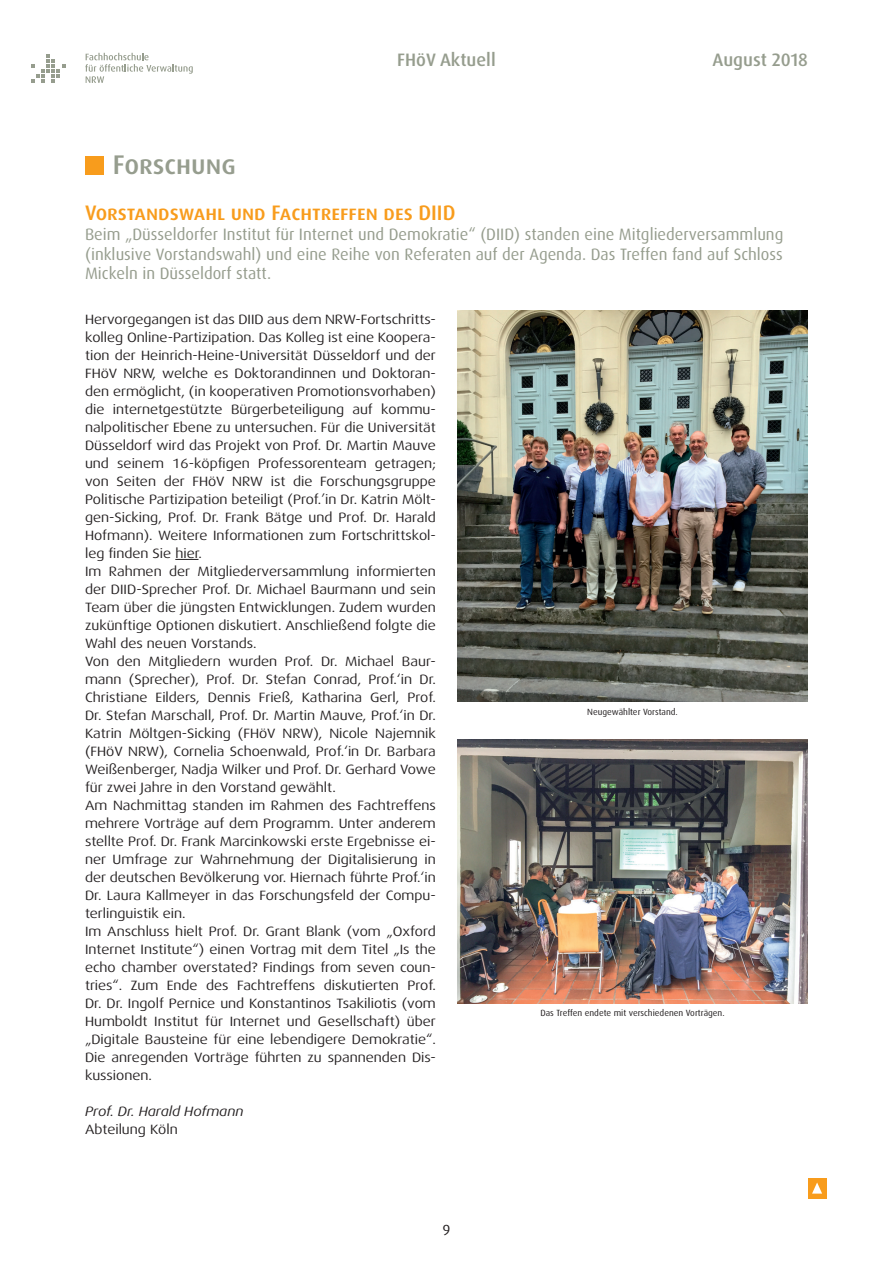
<style>
.page{position:relative;width:893px;height:1263px;background:#fff}
.page>*{position:absolute;margin:0;border:0;box-sizing:border-box;transform-origin:0 0}
.t1{font:500 27px "Dax OT";color:#969d8e}
.t2{font:500 21px "Dax OT";color:#f89c1c}
.t3{font:500 18px "Dax OT";color:#969d8e}
.t4{font:16.5px/19.8px "Dax";color:#969d8e;text-align:justify}
.t5{font:15px "Dax Regular Caps";color:#231f20}
.t6{font:13.5px/18px "Dax Wide";color:#231f20}
.t7{font:italic 13.5px "Dax Wide";color:#231f20}
.t8{font:9px "Dax";color:#231f20}
</style>
<div class="page">
<div style="left:808px;top:1178px;width:18px;height:20px;background:#f89c1c"></div>
<svg style="left:812px;top:1182px;width:10px;height:11px"></svg>
<svg style="left:31px;top:54px;width:34px;height:29px"></svg>
<svg style="left:85px;top:53px;width:108px;height:30px"></svg>
<svg style="left:175px;top:559px;width:24px;height:1px"></svg>
<div style="left:85px;top:156px;width:19px;height:18px;background:#f89c1c"></div>
<img style="left:457px;top:310px;width:351px;height:392px">
<img style="left:457px;top:740px;width:351px;height:263px">
<h1 class="t1" style="left:113px;top:148px;width:125px">Forschung</h1>
<h3 class="t3" style="left:397px;top:49px;width:100px">FHöV Aktuell</h3>
<h3 class="t3" style="left:712px;top:49px;width:97px">August 2018</h3>
<h2 class="t2" style="left:85px;top:199px;width:372px">Vorstandswahl und Fachtreffen des DIID</h2>
<p class="t4" style="left:85px;top:224px;width:700px">Beim „Düsseldorfer Institut für Internet und Demokratie“ (DIID) standen eine Mitgliederversammlung (inklusive Vorstandswahl) und eine Reihe von Referaten auf der Agenda. Das Treffen fand auf Schloss Mickeln in Düsseldorf statt.</p>
<p class="t6" style="left:85px;top:310px;width:352px">Hervorgegangen ist das DIID aus dem NRW-Fortschritts&shy;kolleg Online-Partizipation. Das Kolleg ist eine Koopera&shy;tion der Heinrich-Heine-Universität Düsseldorf und der FHöV NRW, welche es Doktorandinnen und Doktoran&shy;den ermöglicht, (in kooperativen Promotionsvorhaben) die internetgestützte Bürgerbeteiligung auf kommu&shy;nalpolitischer Ebene zu untersuchen. Für die Universität Düsseldorf wird das Projekt von Prof. Dr. Martin Mauve und seinem 16-köpfigen Professorenteam getragen; von Seiten der FHöV NRW ist die Forschungsgruppe Politische Partizipation beteiligt (Prof.’in Dr. Katrin Mölt&shy;gen-Sicking, Prof. Dr. Frank Bätge und Prof. Dr. Harald Hofmann). Weitere Informationen zum Fortschrittskol&shy;leg finden Sie hier.<br>Im Rahmen der Mitgliederversammlung informierten der DIID-Sprecher Prof. Dr. Michael Baurmann und sein Team über die jüngsten Entwicklungen. Zudem wurden zukünftige Optionen diskutiert. Anschließend folgte die Wahl des neuen Vorstands.<br>Von den Mitgliedern wurden Prof. Dr. Michael Baur&shy;mann (Sprecher), Prof. Dr. Stefan Conrad, Prof.‘in Dr.<br>Christiane Eilders, Dennis Frieß, Katharina Gerl, Prof.<br>Dr. Stefan Marschall, Prof. Dr. Martin Mauve, Prof.‘in Dr.<br>Katrin Möltgen-Sicking (FHöV NRW), Nicole Najemnik (FHöV NRW), Cornelia Schoenwald, Prof.‘in Dr. Barbara Weißenberger, Nadja Wilker und Prof. Dr. Gerhard Vowe für zwei Jahre in den Vorstand gewählt.<br>Am Nachmittag standen im Rahmen des Fachtreffens mehrere Vorträge auf dem Programm. Unter anderem stellte Prof. Dr. Frank Marcinkowski erste Ergebnisse ei&shy;ner Umfrage zur Wahrnehmung der Digitalisierung in der deutschen Bevölkerung vor. Hiernach führte Prof.‘in Dr. Laura Kallmeyer in das Forschungsfeld der Compu&shy;terlinguistik ein.<br>Im Anschluss hielt Prof. Dr. Grant Blank (vom „Oxford Internet Institute“) einen Vortrag mit dem Titel „Is the echo chamber overstated? Findings from seven coun&shy;tries“. Zum Ende des Fachtreffens diskutierten Prof.<br>Dr. Dr. Ingolf Pernice und Konstantinos Tsakiliotis (vom Humboldt Institut für Internet und Gesellschaft) über „Digitale Bausteine für eine lebendigere Demokratie“.<br>Die anregenden Vorträge führten zu spannenden Dis&shy;kussionen.</p>
<p class="t7" style="left:85px;top:1103px;width:160px">Prof. Dr. Harald Hofmann</p>
<p class="t6" style="left:85px;top:1120px;width:94px">Abteilung Köln</p>
<p class="t5" style="left:442px;top:1219px;width:9px">9</p>
<p class="t8" style="left:587px;top:706px;width:92px">Neugewählter Vorstand.</p>
<p class="t8" style="left:540px;top:1007px;width:186px">Das Treffen endete mit verschiedenen Vorträgen.</p>
</div>
